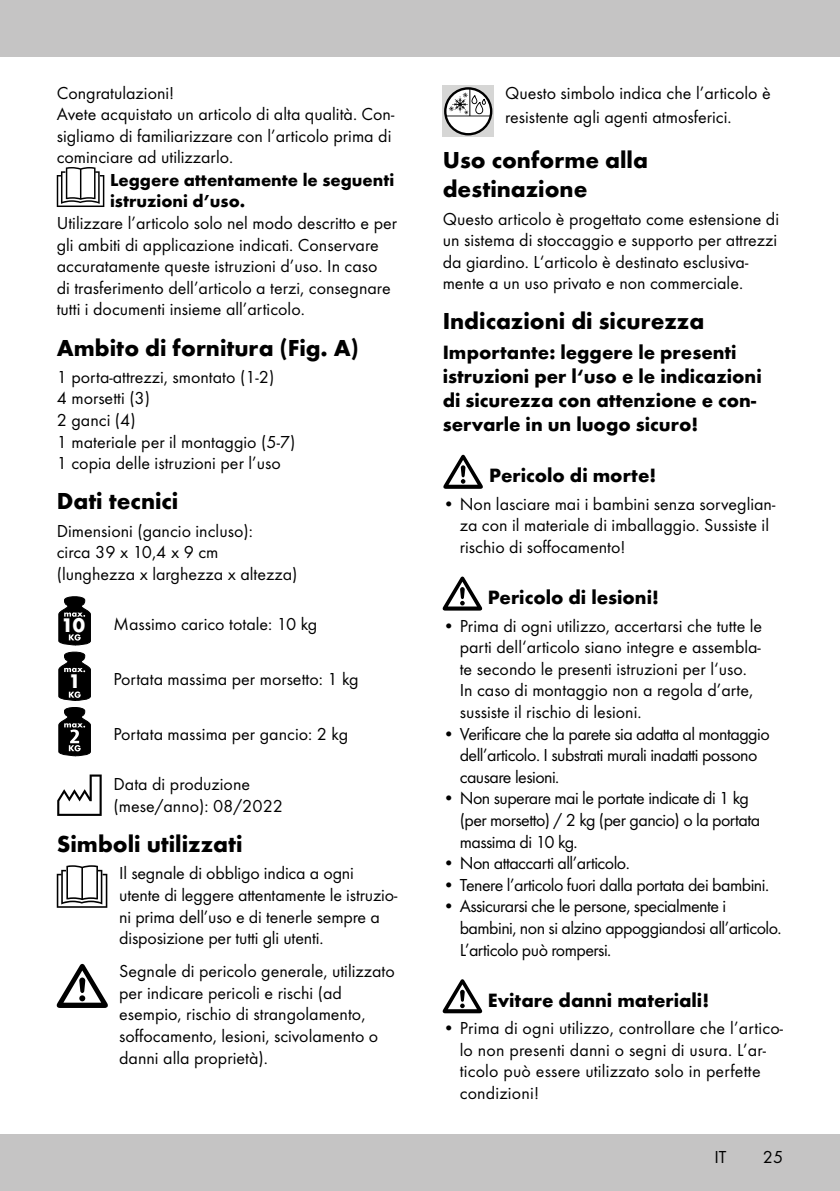
<style>
.page{position:relative;width:840px;height:1191px;background:#fff}
.page>*{position:absolute;margin:0;border:0;box-sizing:border-box;transform-origin:0 0}
.t1{font:700 24px/28.8px "Futura TOT";color:#000}
.t2{font:700 20.4px "Futura TOT";color:#fff}
.t3{font:700 20px/24px "Futura TOT";color:#000}
.t4{font:18px/21.6px "Futura TOT Boo";color:#000}
.t5{font:18px/21.6px "Futura TOT Boo";letter-spacing:-.03em;color:#000}
.t6{font:700 18px/21.6px "Futura TOT";color:#000}
</style>
<div class="page">
<div style="left:0;top:1134px;width:839px;height:57px;background:#c5c4c4"></div>
<div style="left:0;top:0;width:839px;height:57px;background:#c5c4c4"></div>
<svg style="left:57px;top:167px;width:47px;height:40px"></svg>
<svg style="left:59px;top:596px;width:32px;height:49px;background:#333"></svg>
<svg style="left:59px;top:652px;width:32px;height:48px;background:#303030"></svg>
<svg style="left:59px;top:707px;width:32px;height:49px"></svg>
<svg style="left:57px;top:774px;width:45px;height:42px"></svg>
<svg style="left:57px;top:865px;width:50px;height:42px"></svg>
<svg style="left:57px;top:964px;width:51px;height:44px"></svg>
<svg style="left:442px;top:86px;width:51px;height:51px"></svg>
<div style="left:445px;top:88px;width:46px;height:46px;background:#fff;border-radius:50%"></div>
<div style="left:444px;top:87px;width:48px;height:48px;border:2px solid #000;border-radius:50%"></div>
<hr style="left:445px;top:116px;width:45px;height:1px;background:#000">
<svg style="left:448px;top:88px;width:37px;height:28px"></svg>
<svg style="left:443px;top:455px;width:39px;height:34px"></svg>
<svg style="left:442px;top:576px;width:40px;height:34px"></svg>
<svg style="left:442px;top:979px;width:40px;height:34px"></svg>
<p class="t4" style="left:57px;top:82px;width:339px">Congratulazioni!<br>Avete acquistato un articolo di alta qualità. Con&shy;sigliamo di familiarizzare con l’articolo prima di cominciare ad utilizzarlo.</p>
<p class="t6" style="left:110px;top:169px;width:285px">Leggere attentamente le seguenti istruzioni d’uso.</p>
<p class="t4" style="left:57px;top:212px;width:341px">Utilizzare l’articolo solo nel modo descritto e per gli ambiti di applicazione indicati. Conservare accuratamente queste istruzioni d’uso. In caso<br>di trasferimento dell’articolo a terzi, consegnare tutti i documenti insieme all’articolo.</p>
<h1 class="t1" style="left:57px;top:333px;width:304px">Ambito di fornitura (Fig. A)</h1>
<p class="t4" style="left:57px;top:366px;width:240px">1 porta-attrezzi, smontato (1-2)<br>4 morsetti (3)<br>2 ganci (4)<br>1 materiale per il montaggio (5-7)<br>1 copia delle istruzioni per l’uso</p>
<h1 class="t1" style="left:57px;top:486px;width:123px">Dati tecnici</h1>
<p class="t4" style="left:57px;top:520px;width:242px">Dimensioni (gancio incluso):<br>circa 39 x 10,4 x 9 cm (lunghezza x larghezza x altezza)</p>
<p class="t2" style="left:61px;top:613px;width:25px">10</p>
<p class="t4" style="left:113px;top:612px;width:205px">Massimo carico totale: 10 kg</p>
<p class="t2" style="left:69px;top:668px;width:14px">1</p>
<p class="t4" style="left:113px;top:668px;width:246px">Portata massima per morsetto: 1 kg</p>
<p class="t4" style="left:113px;top:723px;width:236px">Portata massima per gancio: 2 kg</p>
<p class="t4" style="left:113px;top:773px;width:171px">Data di produzione (mese/anno): 08/2022</p>
<h1 class="t1" style="left:57px;top:829px;width:187px">Simboli utilizzati</h1>
<p class="t4" style="left:119px;top:862px;width:279px">Il segnale di obbligo indica a ogni utente di leggere attentamente le istruzio&shy;ni prima dell’uso e di tenerle sempre a disposizione per tutti gli utenti.</p>
<p class="t4" style="left:119px;top:960px;width:277px">Segnale di pericolo generale, utilizzato per indicare pericoli e rischi (ad esempio, rischio di strangolamento, soffocamento, lesioni, scivolamento o danni alla proprietà).</p>
<p class="t4" style="left:505px;top:80px;width:267px;line-height:24px">Questo simbolo indica che l’articolo è resistente agli agenti atmosferici.</p>
<h1 class="t1" style="left:442px;top:146px;width:207px">Uso conforme alla destinazione</h1>
<p class="t4" style="left:442px;top:208px;width:338px">Questo articolo è progettato come estensione di un sistema di stoccaggio e supporto per attrezzi da giardino. L‘articolo è destinato esclusiva&shy;mente a un uso privato e non commerciale.</p>
<h1 class="t1" style="left:442px;top:307px;width:263px">Indicazioni di sicurezza</h1>
<p class="t3" style="left:442px;top:340px;width:320px">Importante: leggere le presenti istruzioni per l‘uso e le indicazioni di sicurezza con attenzione e con&shy;servarle in un luogo sicuro!</p>
<p class="t3" style="left:489px;top:463px;width:168px">Pericolo di morte!</p>
<p class="t4" style="left:459px;top:493px;width:317px;text-indent:-17px">• Non lasciare mai i bambini senza sorveglian&shy;za con il materiale di imballaggio. Sussiste il rischio di soffocamento!</p>
<p class="t3" style="left:487px;top:585px;width:172px">Pericolo di lesioni!</p>
<p class="t4" style="left:459px;top:614px;width:304px;text-indent:-17px">• Prima di ogni utilizzo, accertarsi che tutte le parti dell‘articolo siano integre e assembla&shy;te secondo le presenti istruzioni per l‘uso.<br>In caso di montaggio non a regola d’arte, sussiste il rischio di lesioni.</p>
<p class="t5" style="left:459px;top:722px;width:311px;text-indent:-17px">• Verificare che la parete sia adatta al montaggio dell’articolo. I substrati murali inadatti possono causare lesioni.</p>
<p class="t5" style="left:459px;top:787px;width:302px;text-indent:-17px">• Non superare mai le portate indicate di 1 kg (per morsetto) / 2 kg (per gancio) o la portata massima di 10 kg.</p>
<p class="t5" style="left:442px;top:852px;width:188px">• Non attaccarti all’articolo.</p>
<p class="t5" style="left:442px;top:874px;width:328px">• Tenere l’articolo fuori dalla portata dei bambini.</p>
<p class="t5" style="left:459px;top:895px;width:323px;text-indent:-17px">• Assicurarsi che le persone, specialmente i bambini, non si alzino appoggiandosi all’articolo.<br>L’articolo può rompersi.</p>
<p class="t3" style="left:487px;top:988px;width:223px">Evitare danni materiali!</p>
<p class="t4" style="left:459px;top:1017px;width:325px;text-indent:-17px">• Prima di ogni utilizzo, controllare che l’artico&shy;lo non presenti danni o segni di usura. L’ar&shy;ticolo può essere utilizzato solo in perfette condizioni!</p>
<p class="t4" style="left:714px;top:1146px;width:14px">IT</p>
<p class="t4" style="left:762px;top:1146px;width:22px">25</p>
</div>
